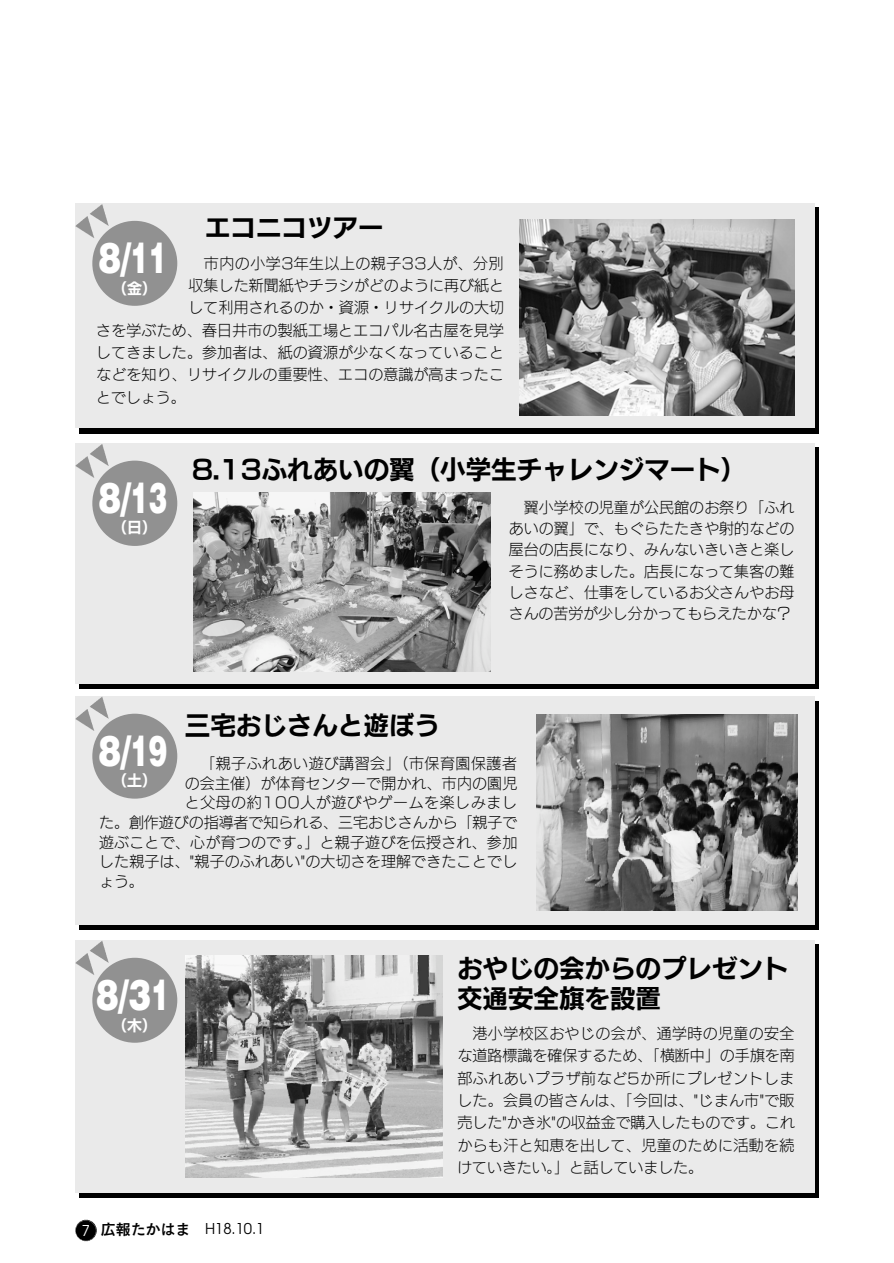
<style>
.page{position:relative;width:894px;height:1263px;background:#fff}
.page>*{position:absolute;margin:0;border:0;box-sizing:border-box;transform-origin:0 0}
.t1{font:900 42.45px "Helvetica";color:#fff;scale:.8 1}
.t2{font:25.5px "New Rodin CID B 83 pv RKSJ H";color:#000}
.t3{font:14.85px/22.4px "New Rodin CID L 83 pv RKSJ H";letter-spacing:.015em;color:#000;text-align:justify}
.t4{font:14.85px "New Rodin CID L 83 pv RKSJ H";letter-spacing:.04em;color:#000}
.t5{font:14.85px "Avant Garde";color:#000}
.t6{font:14.85px "New Rodin CID B 83 pv RKSJ H";color:#fff}
.s1{color:#fff}
.s2{font-family:"New Cezanne CID DB 83 pv RKSJ H"}
</style>
<div class="page">
<svg style="left:75px;top:1220px;width:22px;height:21px"></svg>
<svg style="left:79px;top:944px;width:740px;height:254px;background:#1f1f1f"></svg>
<div style="left:75px;top:940px;width:740px;height:252px;background:#eaeaea"></div>
<img style="left:186px;top:956px;width:256px;height:221px">
<svg style="left:75px;top:941px;width:102px;height:102px"></svg>
<div style="left:79px;top:701px;width:740px;height:229px;background:#000"></div>
<div style="left:75px;top:697px;width:740px;height:228px;background:#eaeaea"></div>
<img style="left:536px;top:714px;width:262px;height:197px">
<div style="left:79px;top:208px;width:740px;height:226px;background:#000"></div>
<div style="left:75px;top:203px;width:740px;height:225px;background:#eaeaea"></div>
<img style="left:519px;top:219px;width:276px;height:197px">
<svg style="left:79px;top:447px;width:740px;height:241px;background:#252525"></svg>
<div style="left:75px;top:443px;width:740px;height:240px;background:#eaeaea"></div>
<img style="left:194px;top:492px;width:296px;height:180px">
<svg style="left:75px;top:444px;width:102px;height:102px"></svg>
<svg style="left:75px;top:204px;width:102px;height:102px"></svg>
<svg style="left:75px;top:697px;width:102px;height:102px"></svg>
<h2 class="t2" style="left:205px;top:210px;width:180px">エコニコツアー</h2>
<h1 class="t1" style="left:98px;top:242px;width:88px">8/11</h1>
<p class="t6" style="left:112px;top:278px;width:46px">（金）</p>
<p class="t4" style="left:204px;top:254px;width:301px">市内の小学3年生以上の親子3 3人が、分別</p>
<p class="t3" style="left:188px;top:274px;width:317px">収集した新聞紙やチラシがどのように再び紙と</p>
<p class="t3" style="left:188px;top:296px;width:317px">して利用されるのか・資源・リサイクルの大切</p>
<p class="t3" style="left:96px;top:319px;width:409px">さを学ぶため、春日井市の製紙工場とエコパル名古屋を見学</p>
<p class="t3" style="left:96px;top:341px;width:409px">してきました。参加者は、紙の資源が少なくなっていること</p>
<p class="t3" style="left:96px;top:363px;width:409px">などを知り、リサイクルの重要性、エコの意識が高まったこ</p>
<p class="t3" style="left:96px;top:386px;width:91px">とでしょう。</p>
<h1 class="t1" style="left:98px;top:482px;width:88px">8/13</h1>
<p class="t6" style="left:112px;top:518px;width:46px">（日）</p>
<h2 class="t2" style="left:192px;top:451px;width:556px">8.13ふれあいの翼（小学生チャレンジマート）</h2>
<p class="t3" style="left:509px;top:496px;width:287px;line-height:21.3px;text-indent:15px">翼小学校の児童が公民館のお祭り「ふれあいの翼」で、もぐらたたきや射的などの屋台の店長になり、みんないきいきと楽しそうに務めました。店長になって集客の難しさなど、仕事をしているお父さんやお母さんの苦労が少し分かってもらえたかな？</p>
<h2 class="t2" style="left:185px;top:707px;width:257px">三宅おじさんと遊ぼう</h2>
<h1 class="t1" style="left:98px;top:735px;width:88px">8/19</h1>
<p class="t6" style="left:112px;top:771px;width:46px">（土）</p>
<p class="t4" style="left:200px;top:754px;width:318px">「親子ふれあい遊び講習会」（市保育園保護者</p>
<p class="t3" style="left:185px;top:772px;width:334px">の会主催）が体育センターで開かれ、市内の園児</p>
<p class="t4" style="left:185px;top:794px;width:334px">と父母の約1 0 0人が遊びやゲームを楽しみまし</p>
<p class="t3" style="left:99px;top:811px;width:420px">た。創作遊びの指導者で知られる、三宅おじさんから「親子で</p>
<p class="t3" style="left:99px;top:831px;width:420px">遊ぶことで、心が育つのです。」と親子遊びを伝授され、参加</p>
<p class="t3" style="left:99px;top:850px;width:420px">した親子は、"親子のふれあい"の大切さを理解できたことでし</p>
<p class="t3" style="left:99px;top:870px;width:46px">ょう。</p>
<h2 class="t2" style="left:457px;top:951px;width:333px">おやじの会からのプレゼント</h2>
<h1 class="t1" style="left:96px;top:979px;width:93px">8/31</h1>
<h2 class="t2" style="left:457px;top:981px;width:206px">交通安全旗を設置</h2>
<p class="t6" style="left:112px;top:1015px;width:46px">（木）</p>
<p class="t3" style="left:457px;top:1022px;width:339px;text-indent:15px">港小学校区おやじの会が、通学時の児童の安全な道路標識を確保するため、「横断中」の手旗を南部ふれあいプラザ前など5か所にプレゼントしました。会員の皆さんは、「今回は、"じまん市"で販売した"かき氷"の収益金で購入したものです。これからも汗と知恵を出して、児童のために活動を続けていきたい。」と話していました。</p>
<p class="t5" style="left:82px;top:1223px;width:184px"><span class="s1">7</span> <span class="s2">広報たかはま　</span>H18.10.1</p>
</div>
